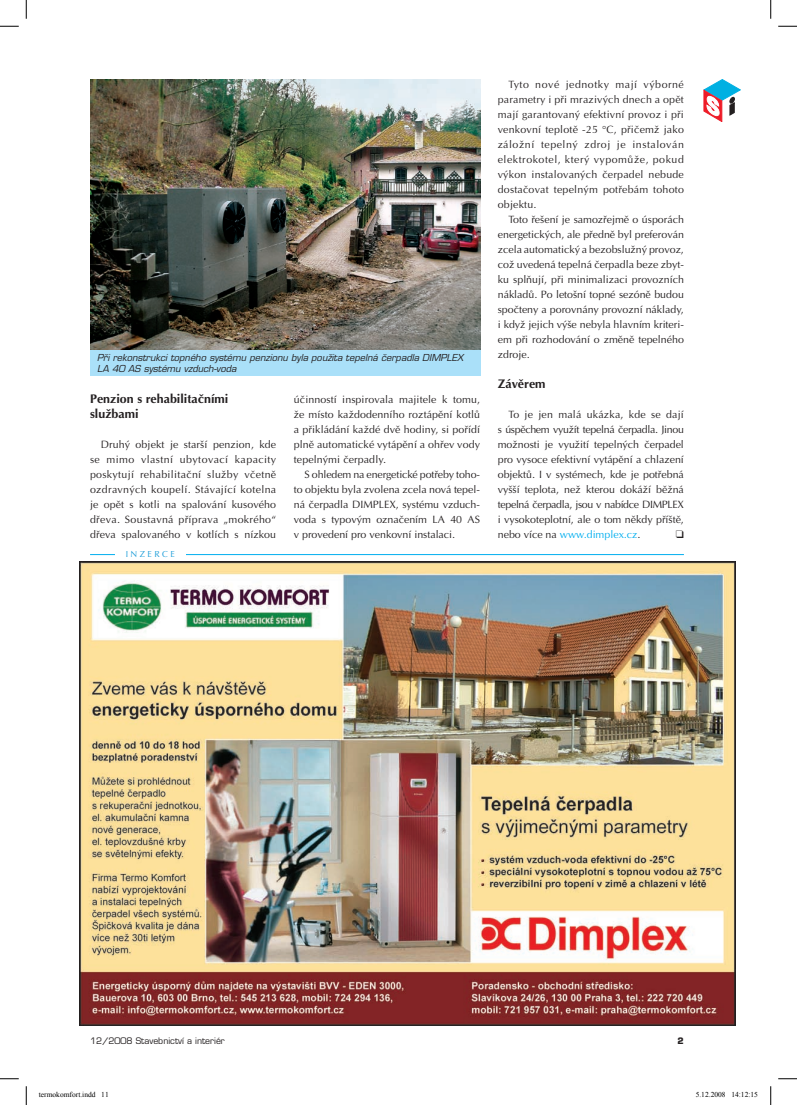
<style>
.page{position:relative;width:797px;height:1105px;background:#fff}
.page>*{position:absolute;margin:0;border:0;box-sizing:border-box;transform-origin:0 0}
.nadpis2{font:700 12.5px/15px "Optima";color:#231f20}
.text{font:10.62px/15px "Optima";letter-spacing:.005em;color:#231f20;text-align:justify}
.obrazek{font:italic 9.38px/11.2px "Eurostile";color:#231f20}
.t1{font:8.75px "Eurostile";color:#231f20}
.t2{font:8.75px "Optima";color:#1a9cd8}
.t3{font:700 8.75px "Eurostile";color:#231f20}
.t4{font:7.5px "Times New Roman";color:#000}
.s1{color:#00aeef}
</style>
<div class="page">
<hr style="left:90px;top:554px;width:594px;height:1px;background:#00aeef">
<div style="left:115px;top:547px;width:71px;height:13px;background:#fff"></div>
<svg style="left:704px;top:79px;width:36px;height:43px"></svg>
<img style="left:79px;top:561px;width:656px;height:465px">
<img style="left:90px;top:79px;width:390px;height:271px">
<div style="left:90px;top:350px;width:390px;height:26px;background:#aae0f9"></div>
<svg style="left:0;top:25px;width:19px;height:2px"></svg>
<svg style="left:778px;top:25px;width:19px;height:2px"></svg>
<svg style="left:0;top:1078px;width:19px;height:1px"></svg>
<svg style="left:778px;top:1078px;width:19px;height:1px"></svg>
<svg style="left:25px;top:0;width:2px;height:19px"></svg>
<svg style="left:25px;top:1086px;width:2px;height:19px"></svg>
<svg style="left:770px;top:0;width:1px;height:19px"></svg>
<svg style="left:770px;top:1086px;width:1px;height:19px"></svg>
<p class="obrazek" style="left:97px;top:352px;width:367px">Při rekonstrukci topného systému penzionu byla použita tepelná čerpadla DIMPLEX<br>LA 40 AS systému vzduch-voda</p>
<p class="nadpis2" style="left:90px;top:391px;width:140px">Penzion s rehabilitačními službami</p>
<p class="text" style="left:90px;top:437px;width:188px;text-indent:11px">Druhý objekt je starší penzion, kde se mimo vlastní ubytovací kapacity poskytují rehabilitační služby včetně ozdravných koupelí. Stávající kotelna je opět s kotli na spalování kusového dřeva. Soustavná příprava „mokrého“ dřeva spalovaného v kotlích s nízkou</p>
<p class="t2" style="left:126px;top:549px;width:51px">IN ZE R C E</p>
<p class="text" style="left:294px;top:392px;width:188px">účinností inspirovala majitele k tomu, že místo každodenního roztápění kotlů a přikládání každé dvě hodiny, si pořídí plně automatické vytápění a ohřev vody tepelnými čerpadly.</p>
<p class="text" style="left:294px;top:467px;width:188px;text-indent:11px">S ohledem na energetické potřeby toho&shy;to objektu byla zvolena zcela nová tepel&shy;ná čerpadla DIMPLEX, systému vzduch&shy;voda s typovým označením LA 40 AS v provedení pro venkovní instalaci.</p>
<p class="text" style="left:498px;top:77px;width:188px;text-indent:11px">Tyto nové jednotky mají výborné parametry i při mrazivých dnech a opět mají garantovaný efektivní provoz i při venkovní teplotě -25 °C, přičemž jako záložní tepelný zdroj je instalován elektrokotel, který vypomůže, pokud výkon instalovaných čerpadel nebude dostačovat tepelným potřebám tohoto objektu.</p>
<p class="text" style="left:498px;top:212px;width:188px;text-indent:11px">Toto řešení je samozřejmě o úsporách energetických, ale předně byl preferován zcela automatický a bezobslužný provoz, což uvedená tepelná čerpadla beze zbyt&shy;ku splňují, při minimalizaci provozních nákladů. Po letošní topné sezóně budou spočteny a porovnány provozní náklady, i když jejich výše nebyla hlavním kriteri&shy;em při rozhodování o změně tepelného zdroje.</p>
<p class="nadpis2" style="left:498px;top:376px;width:49px">Závěrem</p>
<p class="text" style="left:498px;top:407px;width:188px;text-indent:11px">To je jen malá ukázka, kde se dají s úspěchem využít tepelná čerpadla. Jinou možnosti je využití tepelných čerpadel pro vysoce efektivní vytápění a chlazení objektů. I v systémech, kde je potřebná vyšší teplota, než kterou dokáží běžná tepelná čerpadla, jsou v nabídce DIMPLEX i vysokoteplotní, ale o tom někdy příště, nebo více na <span class="s1">www.dimplex.cz</span>.</p>
<p class="t1" style="left:90px;top:1035px;width:136px">12/2008 Stavebnictví a interiér</p>
<p class="t3" style="left:677px;top:1035px;width:8px">2</p>
<p class="t4" style="left:39px;top:1090px;width:71px">termokomfort.indd 11</p>
<p class="t4" style="left:695px;top:1090px;width:64px">5.12.2008 14:12:15</p>
</div>
